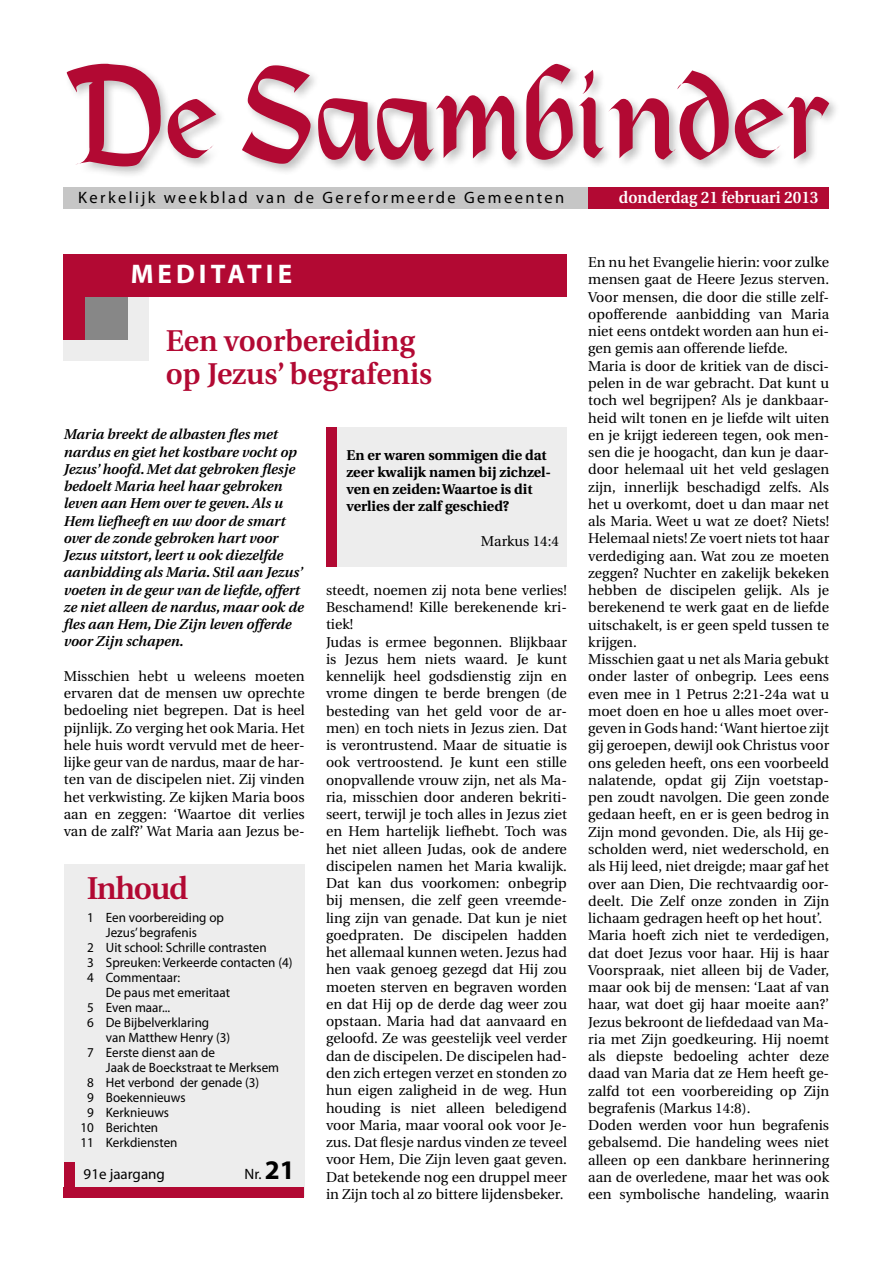
<style>
.page{position:relative;width:893px;height:1263px;background:#fff}
.page>*{position:absolute;margin:0;border:0;box-sizing:border-box;transform-origin:0 0}
.t1{font:600 31.5px "Utopia";letter-spacing:-.04em;color:#b20933}
.t2{font:600 30px/33px "Utopia";color:#b20933}
.t3{font:700 27px "Myriad Pro";letter-spacing:.15em;color:#fff}
.t4{font:16.5px "Myriad Pro";letter-spacing:.145em;color:#000}
.t5{font:600 16.5px "Utopia";color:#fff;scale:.95 1}
.t6{font:15px "Myriad Pro";color:#000}
.t7{font:14.25px/17.2px "Utopia";color:#000}
.t8{font:italic 600 14.25px/17.2px "Utopia";color:#000}
.t9{font:700 14.25px/17.2px "Utopia";color:#000}
.t10{font:13.5px "Myriad Pro";color:#000}
.s1{font-weight:700;font-size:27px}
</style>
<div class="page">
<div style="left:64px;top:864px;width:241px;height:333px;background:#ededed"></div>
<div style="left:64px;top:1187px;width:240px;height:10px;background:#b20933"></div>
<div style="left:64px;top:1162px;width:10px;height:35px;background:#b20933"></div>
<svg style="left:67px;top:64px;width:762px;height:102px"></svg>
<div style="left:64px;top:188px;width:765px;height:21px;background:#c6c6c6"></div>
<div style="left:588px;top:188px;width:241px;height:21px;background:#b20933"></div>
<div style="left:326px;top:428px;width:241px;height:139px;background:#ededed"></div>
<div style="left:326px;top:428px;width:11px;height:139px;background:#b20933"></div>
<div style="left:64px;top:254px;width:85px;height:106px;background:#ededed"></div>
<div style="left:64px;top:254px;width:64px;height:85px;background:#878787"></div>
<div style="left:64px;top:254px;width:21px;height:85px;background:#b20933"></div>
<div style="left:64px;top:254px;width:503px;height:43px;background:#b20933"></div>
<p class="t4" style="left:78px;top:187px;width:488px">Kerkelijk weekblad van de Gereformeerde Gemeenten</p>
<p class="t5" style="left:619px;top:188px;width:212px">donderdag 21 februari 2013</p>
<h3 class="t3" style="left:131px;top:259px;width:163px">MEDITATIE</h3>
<h2 class="t2" style="left:166px;top:325px;width:268px">Een voorbereiding op Jezus’ begrafenis</h2>
<p class="t8" style="left:64px;top:426px;width:241px">Maria breekt de albasten fles met nardus en giet het kostbare vocht op Jezus’ hoofd. Met dat gebroken flesje bedoelt Maria heel haar gebroken leven aan Hem over te geven. Als u Hem liefheeft en uw door de smart over de zonde gebroken hart voor Jezus uitstort, leert u ook diezelfde aanbidding als Maria. Stil aan Jezus’ voeten in de geur van de liefde, offert ze niet alleen de nardus, maar ook de fles aan Hem, Die Zijn leven offerde voor Zijn schapen.</p>
<p class="t7" style="left:64px;top:668px;width:242px;text-align:justify">Misschien hebt u weleens moeten ervaren dat de mensen uw oprechte bedoeling niet begrepen. Dat is heel pijnlijk. Zo verging het ook Maria. Het hele huis wordt vervuld met de heer&shy;lijke geur van de nardus, maar de har&shy;ten van de discipelen niet. Zij vinden het verkwisting. Ze kijken Maria boos aan en zeggen: ‘Waartoe dit verlies van de zalf?’ Wat Maria aan Jezus be-</p>
<h1 class="t1" style="left:87px;top:870px;width:103px">Inhoud</h1>
<p class="t10" style="left:87px;top:909px;width:138px">1 Een voorbereiding op</p>
<p class="t10" style="left:106px;top:924px;width:93px">Jezus’ begrafenis</p>
<p class="t10" style="left:87px;top:939px;width:181px">2 Uit school: Schrille contrasten</p>
<p class="t10" style="left:87px;top:954px;width:207px">3 Spreuken: Verkeerde contacten (4)</p>
<p class="t10" style="left:87px;top:969px;width:95px">4 Commentaar:</p>
<p class="t10" style="left:106px;top:984px;width:126px">De paus met emeritaat</p>
<p class="t10" style="left:87px;top:999px;width:85px">5 Even maar...</p>
<p class="t10" style="left:87px;top:1014px;width:124px">6 De Bijbelverklaring</p>
<p class="t10" style="left:106px;top:1029px;width:126px">van Matthew Henry (3)</p>
<p class="t10" style="left:87px;top:1044px;width:129px">7 Eerste dienst aan de</p>
<p class="t10" style="left:106px;top:1059px;width:175px">Jaak de Boeckstraat te Merksem</p>
<p class="t10" style="left:87px;top:1074px;width:174px">8 Het verbond der genade (3)</p>
<p class="t10" style="left:87px;top:1089px;width:100px">9 Boekennieuws</p>
<p class="t10" style="left:87px;top:1104px;width:83px">9 Kerknieuws</p>
<p class="t10" style="left:80px;top:1119px;width:79px">10 Berichten</p>
<p class="t10" style="left:80px;top:1134px;width:99px">11 Kerkdiensten</p>
<p class="t6" style="left:84px;top:1164px;width:83px">91e jaargang</p>
<p class="t6" style="left:244px;top:1164px;width:52px">Nr. <span class="s1">21</span></p>
<p class="t9" style="left:346px;top:446px;width:206px">En er waren sommigen die dat zeer kwalijk namen bij zichzel&shy;ven en zeiden: Waartoe is dit verlies der zalf geschied?</p>
<p class="t7" style="left:481px;top:533px;width:80px">Markus 14:4</p>
<p class="t7" style="left:326px;top:581px;width:242px">steedt, noemen zij nota bene verlies!<br>Beschamend! Kille berekenende kri&shy;tiek!<br>Judas is ermee begonnen. Blijkbaar is Jezus hem niets waard. Je kunt kennelijk heel godsdienstig zijn en vrome dingen te berde brengen (de besteding van het geld voor de ar&shy;men) en toch niets in Jezus zien. Dat is verontrustend. Maar de situatie is ook vertroostend. Je kunt een stille onopvallende vrouw zijn, net als Ma&shy;ria, misschien door anderen bekriti&shy;seert, terwijl je toch alles in Jezus ziet en Hem hartelijk liefhebt. Toch was het niet alleen Judas, ook de andere discipelen namen het Maria kwalijk.<br>Dat kan dus voorkomen: onbegrip bij mensen, die zelf geen vreemde&shy;ling zijn van genade. Dat kun je niet goedpraten. De discipelen hadden het allemaal kunnen weten. Jezus had hen vaak genoeg gezegd dat Hij zou moeten sterven en begraven worden en dat Hij op de derde dag weer zou opstaan. Maria had dat aanvaard en geloofd. Ze was geestelijk veel verder dan de discipelen. De discipelen had&shy;den zich ertegen verzet en stonden zo hun eigen zaligheid in de weg. Hun houding is niet alleen beledigend voor Maria, maar vooral ook voor Je&shy;zus. Dat flesje nardus vinden ze teveel voor Hem, Die Zijn leven gaat geven.<br>Dat betekende nog een druppel meer in Zijn toch al zo bittere lijdensbeker.</p>
<p class="t7" style="left:588px;top:254px;width:242px">En nu het Evangelie hierin: voor zulke mensen gaat de Heere Jezus sterven.<br>Voor mensen, die door die stille zelf&shy;opofferende aanbidding van Maria niet eens ontdekt worden aan hun ei&shy;gen gemis aan offerende liefde.<br>Maria is door de kritiek van de disci&shy;pelen in de war gebracht. Dat kunt u toch wel begrijpen? Als je dankbaar&shy;heid wilt tonen en je liefde wilt uiten en je krijgt iedereen tegen, ook men&shy;sen die je hoogacht, dan kun je daar&shy;door helemaal uit het veld geslagen zijn, innerlijk beschadigd zelfs. Als het u overkomt, doet u dan maar net als Maria. Weet u wat ze doet? Niets!<br>Helemaal niets! Ze voert niets tot haar verdediging aan. Wat zou ze moeten zeggen? Nuchter en zakelijk bekeken hebben de discipelen gelijk. Als je berekenend te werk gaat en de liefde uitschakelt, is er geen speld tussen te krijgen.<br>Misschien gaat u net als Maria gebukt onder laster of onbegrip. Lees eens even mee in 1 Petrus 2:21-24a wat u moet doen en hoe u alles moet over&shy;geven in Gods hand: ‘Want hiertoe zijt gij geroepen, dewijl ook Christus voor ons geleden heeft, ons een voorbeeld nalatende, opdat gij Zijn voetstap&shy;pen zoudt navolgen. Die geen zonde gedaan heeft, en er is geen bedrog in Zijn mond gevonden. Die, als Hij ge&shy;scholden werd, niet wederschold, en als Hij leed, niet dreigde; maar gaf het over aan Dien, Die rechtvaardig oor&shy;deelt. Die Zelf onze zonden in Zijn lichaam gedragen heeft op het hout’.<br>Maria hoeft zich niet te verdedigen, dat doet Jezus voor haar. Hij is haar Voorspraak, niet alleen bij de Vader, maar ook bij de mensen: ‘Laat af van haar, wat doet gij haar moeite aan?’ Jezus bekroont de liefdedaad van Ma&shy;ria met Zijn goedkeuring. Hij noemt als diepste bedoeling achter deze daad van Maria dat ze Hem heeft ge&shy;zalfd tot een voorbereiding op Zijn begrafenis (Markus 14:8).<br>Doden werden voor hun begrafenis gebalsemd. Die handeling wees niet alleen op een dankbare herinnering aan de overledene, maar het was ook een symbolische handeling, waarin</p>
</div>
